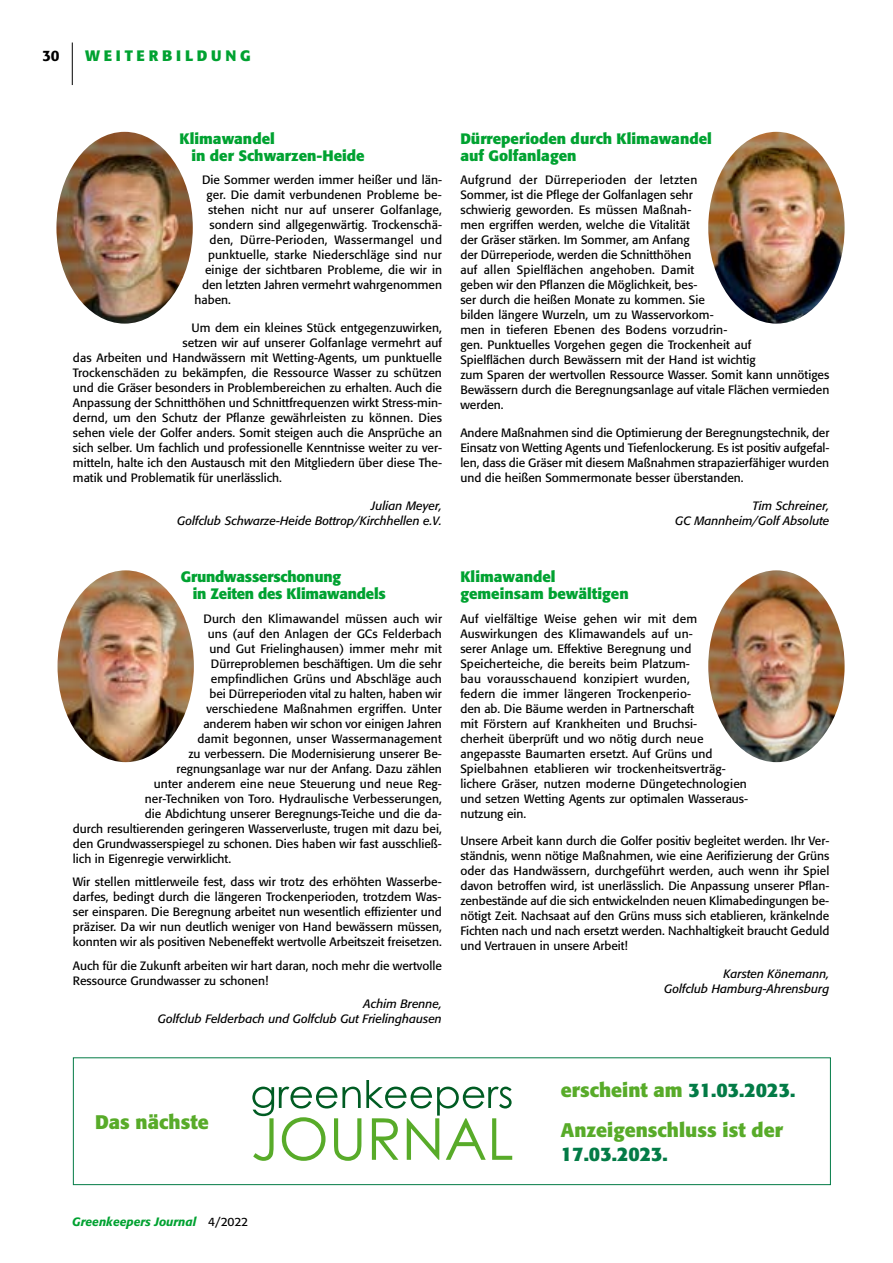
<style>
.page{position:relative;width:893px;height:1263px;background:#fff}
.page>*{position:absolute;margin:0;border:0;box-sizing:border-box;transform-origin:0 0}
.t1{font:700 19.5px/39.8px "Formata";color:#58ab29}
.t2{font:700 19.5px "Formata";color:#037b46}
.t3{font:700 15px/16.8px "Formata";color:#00a231}
.t4{font:700 15px "Formata";letter-spacing:.25em;color:#00a231}
.t5{font:500 15px "Formata";color:#000}
.t6{font:12px/15px "Formata";color:#000}
.t7{font:italic 12px/15px "Formata";color:#000;text-align:right}
.t8{font:12px "Formata";letter-spacing:.02em;color:#000}
.t9{font:italic 500 12px "Formata";color:#00a231}
.s1{color:#037b46}
.s2{font-weight:400;font-style:normal;color:#000}
</style>
<div class="page">
<hr style="left:72px;top:43px;width:1px;height:42px;background:#000">
<img style="left:708px;top:570px;width:137px;height:192px">
<img style="left:56px;top:132px;width:137px;height:192px">
<img style="left:708px;top:132px;width:137px;height:192px">
<img style="left:58px;top:570px;width:136px;height:192px">
<div style="left:73px;top:1057px;width:758px;height:128px;border:1px solid #037b46"></div>
<svg style="left:252px;top:1080px;width:260px;height:81px"></svg>
<p class="t5" style="left:42px;top:46px;width:19px">30</p>
<p class="t4" style="left:85px;top:46px;width:167px">WEITERBILDUNG</p>
<p class="t3" style="left:191px;top:130px;width:175px;text-indent:-12px">Klimawandel<br>in der Schwarzen-Heide</p>
<p class="t6" style="left:202px;top:172px;width:242px">Die Sommer werden immer heißer und län-</p>
<p class="t6" style="left:206px;top:187px;width:237px">ger. Die damit verbundenen Probleme be-</p>
<p class="t6" style="left:208px;top:202px;width:235px">stehen nicht nur auf unserer Golfanlage,</p>
<p class="t6" style="left:209px;top:217px;width:234px">sondern sind allgegenwärtig. Trockenschä-</p>
<p class="t8" style="left:209px;top:232px;width:234px">den, Dürre-Perioden, Wassermangel und</p>
<p class="t6" style="left:208px;top:247px;width:235px">punktuelle, starke Niederschläge sind nur</p>
<p class="t6" style="left:205px;top:262px;width:239px">einige der sichtbaren Probleme, die wir in</p>
<p class="t6" style="left:202px;top:277px;width:241px">den letzten Jahren vermehrt wahrgenommen</p>
<p class="t6" style="left:194px;top:292px;width:38px">haben.</p>
<p class="t6" style="left:191px;top:320px;width:252px">Um dem ein kleines Stück entgegenzuwirken,</p>
<p class="t6" style="left:182px;top:335px;width:261px">setzen wir auf unserer Golfanlage vermehrt auf</p>
<p class="t6" style="left:73px;top:350px;width:371px">das Arbeiten und Handwässern mit Wetting-Agents, um punktuelle</p>
<p class="t6" style="left:73px;top:365px;width:370px">Trockenschäden zu bekämpfen, die Ressource Wasser zu schützen</p>
<p class="t6" style="left:73px;top:380px;width:370px">und die Gräser besonders in Problembereichen zu erhalten. Auch die</p>
<p class="t6" style="left:73px;top:395px;width:370px">Anpassung der Schnitthöhen und Schnittfrequenzen wirkt Stress-min-</p>
<p class="t6" style="left:73px;top:410px;width:370px">dernd, um den Schutz der Pflanze gewährleisten zu können. Dies</p>
<p class="t6" style="left:73px;top:425px;width:370px">sehen viele der Golfer anders. Somit steigen auch die Ansprüche an</p>
<p class="t6" style="left:73px;top:440px;width:370px">sich selber. Um fachlich und professionelle Kenntnisse weiter zu ver-</p>
<p class="t6" style="left:73px;top:455px;width:371px">mitteln, halte ich den Austausch mit den Mitgliedern über diese The-</p>
<p class="t6" style="left:73px;top:470px;width:210px">matik und Problematik für unerlässlich.</p>
<p class="t7" style="left:177px;top:498px;width:266px">Julian Meyer,<br>Golfclub Schwarze-Heide Bottrop/Kirchhellen e.V.</p>
<p class="t3" style="left:193px;top:568px;width:195px;text-indent:-12px">Grundwasserschonung<br>in Zeiten des Klimawandels</p>
<p class="t6" style="left:203px;top:611px;width:240px">Durch den Klimawandel müssen auch wir</p>
<p class="t6" style="left:208px;top:626px;width:236px">uns (auf den Anlagen der GCs Felderbach</p>
<p class="t6" style="left:209px;top:641px;width:234px">und Gut Frielinghausen) immer mehr mit</p>
<p class="t6" style="left:211px;top:656px;width:232px">Dürreproblemen beschäftigen. Um die sehr</p>
<p class="t6" style="left:211px;top:671px;width:233px">empfindlichen Grüns und Abschläge auch</p>
<p class="t6" style="left:209px;top:686px;width:234px">bei Dürreperioden vital zu halten, haben wir</p>
<p class="t6" style="left:206px;top:701px;width:237px">verschiedene Maßnahmen ergriffen. Unter</p>
<p class="t6" style="left:203px;top:716px;width:240px">anderem haben wir schon vor einigen Jahren</p>
<p class="t6" style="left:197px;top:731px;width:246px">damit begonnen, unser Wassermanagement</p>
<p class="t6" style="left:188px;top:746px;width:255px">zu verbessern. Die Modernisierung unserer Be-</p>
<p class="t6" style="left:176px;top:761px;width:267px">regnungsanlage war nur der Anfang. Dazu zählen</p>
<p class="t6" style="left:154px;top:776px;width:290px">unter anderem eine neue Steuerung und neue Reg-</p>
<p class="t6" style="left:145px;top:791px;width:299px">ner-Techniken von Toro. Hydraulische Verbesserungen,</p>
<p class="t6" style="left:145px;top:806px;width:299px">die Abdichtung unserer Beregnungs-Teiche und die da-</p>
<p class="t6" style="left:73px;top:821px;width:371px">durch resultierenden geringeren Wasserverluste, trugen mit dazu bei,</p>
<p class="t6" style="left:73px;top:836px;width:370px">den Grundwasserspiegel zu schonen. Dies haben wir fast ausschließ-</p>
<p class="t6" style="left:73px;top:851px;width:160px">lich in Eigenregie verwirklicht.</p>
<p class="t6" style="left:73px;top:874px;width:371px;text-align:justify">Wir stellen mittlerweile fest, dass wir trotz des erhöhten Wasserbe&shy;darfes, bedingt durch die längeren Trockenperioden, trotzdem Was&shy;ser einsparen. Die Beregnung arbeitet nun wesentlich effizienter und präziser. Da wir nun deutlich weniger von Hand bewässern müssen, konnten wir als positiven Nebeneffekt wertvolle Arbeitszeit freisetzen.</p>
<p class="t6" style="left:73px;top:958px;width:370px">Auch für die Zukunft arbeiten wir hart daran, noch mehr die wertvolle<br>Ressource Grundwasser zu schonen!</p>
<p class="t7" style="left:158px;top:996px;width:285px">Achim Brenne,<br>Golfclub Felderbach und Golfclub Gut Frielinghausen</p>
<p class="t3" style="left:460px;top:130px;width:253px">Dürreperioden durch Klimawandel auf Golfanlagen</p>
<p class="t6" style="left:460px;top:172px;width:370px">Aufgrund der Dürreperioden der letzten<br>Sommer, ist die Pflege der Golfanlagen sehr<br>schwierig geworden. Es müssen Maßnah-<br>men ergriffen werden, welche die Vitalität<br>der Gräser stärken. Im Sommer, am Anfang<br>der Dürreperiode, werden die Schnitthöhen<br>auf allen Spielflächen angehoben. Damit<br>geben wir den Pflanzen die Möglichkeit, bes-<br>ser durch die heißen Monate zu kommen. Sie<br>bilden längere Wurzeln, um zu Wasservorkom-<br>men in tieferen Ebenen des Bodens vorzudrin-<br>gen. Punktuelles Vorgehen gegen die Trockenheit auf<br>Spielflächen durch Bewässern mit der Hand ist wichtig<br>zum Sparen der wertvollen Ressource Wasser. Somit kann unnötiges Bewässern durch die Beregnungsanlage auf vitale Flächen vermieden werden.</p>
<p class="t6" style="left:460px;top:425px;width:371px;text-align:justify">Andere Maßnahmen sind die Optimierung der Beregnungstechnik, der Einsatz von Wetting Agents und Tiefenlockerung. Es ist positiv aufgefal&shy;len, dass die Gräser mit diesem Maßnahmen strapazierfähiger wurden und die heißen Sommermonate besser überstanden.</p>
<p class="t7" style="left:675px;top:498px;width:156px">Tim Schreiner,<br>GC Mannheim/Golf Absolute</p>
<p class="t3" style="left:460px;top:568px;width:170px">Klimawandel gemeinsam bewältigen</p>
<p class="t6" style="left:460px;top:611px;width:289px">Auf vielfältige Weise gehen wir mit dem Auswirkungen des Klimawandels auf un-<br>serer Anlage um. Effektive Beregnung und Speicherteiche, die bereits beim Platzum-<br>bau vorausschauend konzipiert wurden,<br>federn die immer längeren Trockenperio-<br>den ab. Die Bäume werden in Partnerschaft<br>mit Förstern auf Krankheiten und Bruchsi-<br>cherheit überprüft und wo nötig durch neue angepasste Baumarten ersetzt. Auf Grüns und Spielbahnen etablieren wir trockenheitsverträg&shy;lichere Gräser, nutzen moderne Düngetechnologien und setzen Wetting Agents zur optimalen Wasseraus&shy;nutzung ein.</p>
<p class="t6" style="left:460px;top:833px;width:371px;text-align:justify">Unsere Arbeit kann durch die Golfer positiv begleitet werden. Ihr Ver&shy;ständnis, wenn nötige Maßnahmen, wie eine Aerifizierung der Grüns oder das Handwässern, durchgeführt werden, auch wenn ihr Spiel davon betroffen wird, ist unerlässlich. Die Anpassung unserer Pflan&shy;zenbestände auf die sich entwickelnden neuen Klimabedingungen be&shy;nötigt Zeit. Nachsaat auf den Grüns muss sich etablieren, kränkelnde Fichten nach und nach ersetzt werden. Nachhaltigkeit braucht Geduld und Vertrauen in unsere Arbeit!</p>
<p class="t7" style="left:664px;top:966px;width:167px">Karsten Könemann,<br>Golfclub Hamburg-Ahrensburg</p>
<h1 class="t1" style="left:95px;top:1102px;width:115px">Das nächste</h1>
<h1 class="t1" style="left:561px;top:1070px;width:236px">erscheint am <span class="s1">31.03.2023.<br></span>Anzeigenschluss ist der</h1>
<h1 class="t2" style="left:561px;top:1141px;width:108px">17.03.2023.</h1>
<p class="t9" style="left:72px;top:1215px;width:177px">Greenkeepers Journal <span class="s2">4/2022</span></p>
</div>
